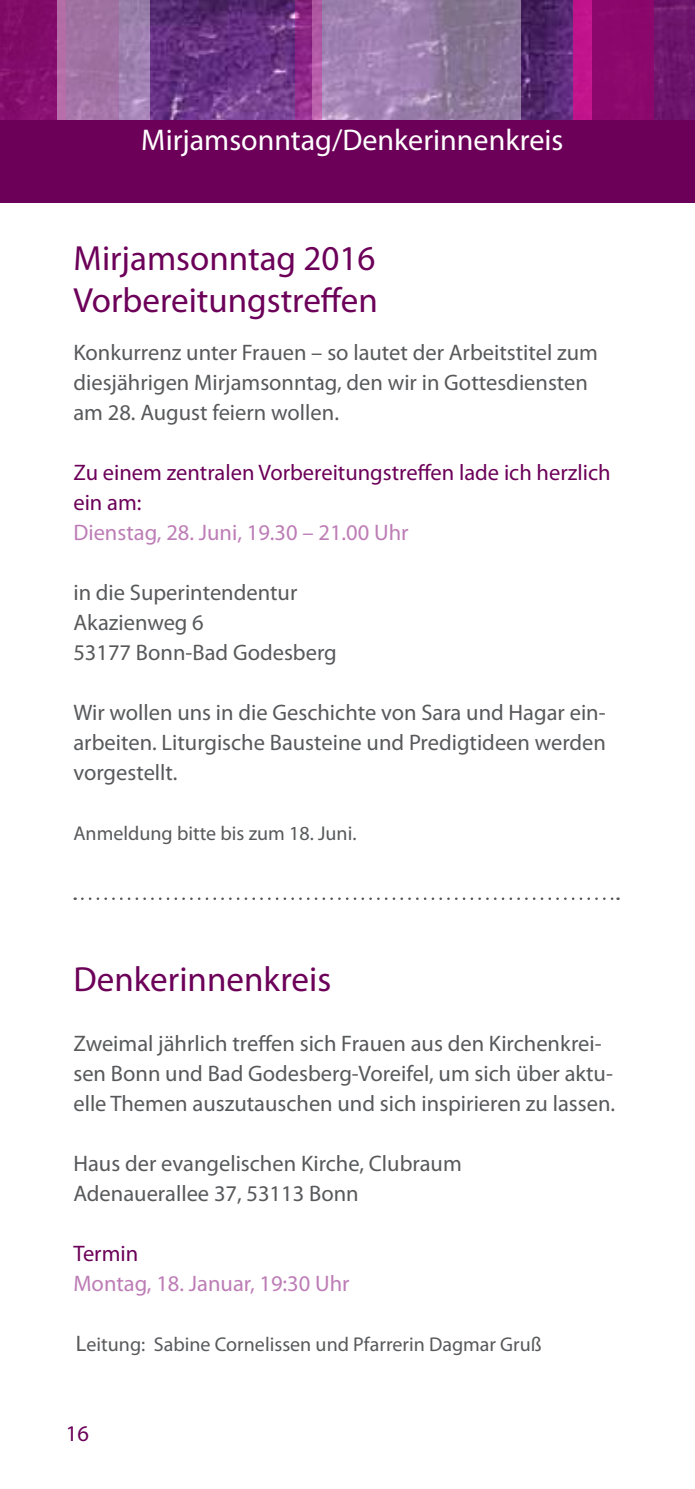
<style>
.page{position:relative;width:695px;height:1489px;background:#fff}
.page>*{position:absolute;margin:0;border:0;box-sizing:border-box;transform-origin:0 0}
.t1{font:35px/42px "Myriad Pro";color:#6c0059}
.t2{font:30px "Myriad Pro";color:#fff}
.t3{font:22.5px/30px "Myriad Pro";color:#58595b}
.t4{font:22.5px/30px "Myriad Pro";color:#6c0059}
.t5{font:22.5px "Myriad Pro";color:#bd7db6}
.t6{font:20px "Myriad Pro";color:#58595b}
.s1{font-size:22.5px}
</style>
<div class="page">
<img style="left:150px;top:0;width:545px;height:136px">
<svg style="left:322px;top:0;width:199px;height:120px;background:#977da7"></svg>
<div style="left:0;top:0;width:119px;height:136px;background:#820c6a"></div>
<div style="left:573px;top:0;width:80px;height:136px;background:#c2148c"></div>
<svg style="left:57px;top:0;width:93px;height:120px;background:#a277a8"></svg>
<svg style="left:295px;top:0;width:27px;height:120px;background:#9d3c93"></svg>
<div style="left:0;top:120px;width:694px;height:83px;background:#6c0059"></div>
<svg style="left:592px;top:0;width:102px;height:120px;background:#800c6b"></svg>
<svg style="left:82px;top:897px;width:536px;height:3px"></svg>
<h2 class="t2" style="left:141px;top:121px;width:423px">Mirjamsonntag/Denkerinnenkreis</h2>
<h1 class="t1" style="left:73px;top:237px;width:306px">Mirjamsonntag 2016<br>Vorbereitungstreffen</h1>
<p class="t3" style="left:73px;top:337px;width:526px">Konkurrenz unter Frauen – so lautet der Arbeitstitel zum diesjährigen Mirjamsonntag, den wir in Gottesdiensten am 28. August feiern wollen.</p>
<p class="t4" style="left:73px;top:457px;width:538px">Zu einem zentralen Vorbereitungstreffen lade ich herzlich ein am:</p>
<p class="t5" style="left:73px;top:519px;width:336px">Dienstag, 28. Juni, 19.30 – 21.00 Uhr</p>
<p class="t3" style="left:73px;top:577px;width:265px">in die Superintendentur<br>Akazienweg 6<br>53177 Bonn-Bad Godesberg</p>
<p class="t3" style="left:73px;top:697px;width:534px;text-align:justify">Wir wollen uns in die Geschichte von Sara und Hagar ein&shy;arbeiten. Liturgische Bausteine und Predigtideen werden vorgestellt.</p>
<p class="t6" style="left:73px;top:821px;width:284px">Anmeldung bitte bis zum 18. Juni.</p>
<h1 class="t1" style="left:73px;top:957px;width:259px">Denkerinnenkreis</h1>
<p class="t3" style="left:73px;top:1027px;width:543px">Zweimal jährlich treffen sich Frauen aus den Kirchenkrei&shy;sen Bonn und Bad Godesberg-Voreifel, um sich über aktu&shy;elle Themen auszutauschen und sich inspirieren zu lassen.</p>
<p class="t3" style="left:73px;top:1147px;width:390px">Haus der evangelischen Kirche, Clubraum<br>Adenauerallee 37, 53113 Bonn</p>
<p class="t4" style="left:73px;top:1237px;width:66px">Termin</p>
<p class="t5" style="left:73px;top:1269px;width:277px">Montag, 18. Januar, 19:30 Uhr</p>
<p class="t6" style="left:76px;top:1331px;width:467px"><span class="s1">L</span>eitung: Sabine Cornelissen und Pfarrerin Dagmar Gruß</p>
<p class="t4" style="left:66px;top:1417px;width:25px">16</p>
</div>
